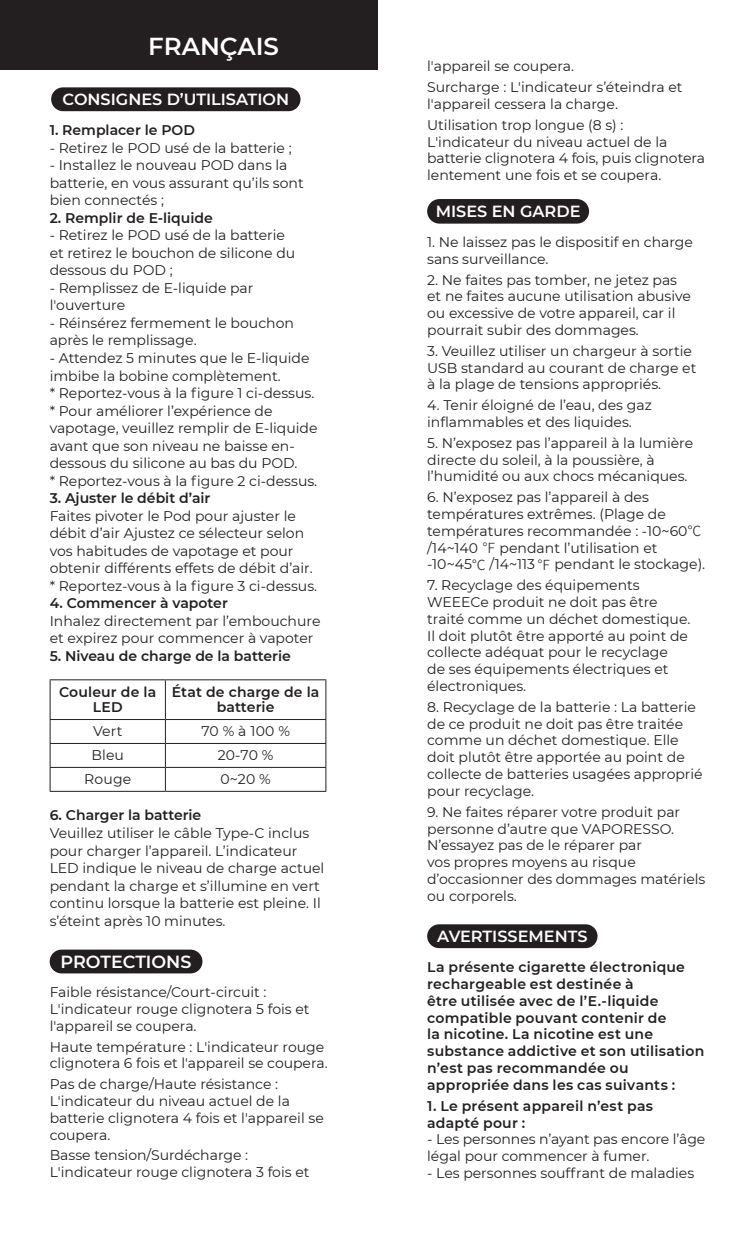
<style>
.page{position:relative;width:755px;height:1241px;background:#fff}
.page>*{position:absolute;margin:0;border:0;box-sizing:border-box;transform-origin:0 0}
.t1{font:600 24.5px "Montserrat";color:#fff}
.t2{font:600 17.5px "Montserrat";color:#fff}
.t3{font:600 16.1px "Montserrat";color:#fff}
.t4{font:14px/16.8px "Montserrat";color:#231f20}
.t5{font:600 14px/16.8px "Montserrat";letter-spacing:.015em;color:#231f20;text-align:center}
.s1{font-family:"Source Han Sans CN";font-weight:300}
</style>
<div class="page">
<div style="left:0;top:0;width:377px;height:69px;background:#231f20"></div>
<div style="left:51px;top:87px;width:249px;height:24px;background:#231f20;border-radius:12px"></div>
<hr style="left:50px;top:679px;width:115px;height:1px;background:#231f20">
<hr style="left:49px;top:680px;width:2px;height:39px;background:#231f20">
<hr style="left:165px;top:679px;width:161px;height:1px;background:#231f20">
<hr style="left:165px;top:680px;width:1px;height:39px;background:#231f20">
<hr style="left:325px;top:680px;width:1px;height:39px;background:#231f20">
<hr style="left:50px;top:718px;width:115px;height:2px;background:#231f20">
<hr style="left:49px;top:719px;width:2px;height:24px;background:#231f20">
<hr style="left:165px;top:718px;width:161px;height:2px;background:#231f20">
<hr style="left:50px;top:742px;width:115px;height:2px;background:#231f20">
<hr style="left:49px;top:743px;width:2px;height:23px;background:#231f20">
<hr style="left:165px;top:742px;width:161px;height:2px;background:#231f20">
<hr style="left:50px;top:766px;width:115px;height:1px;background:#231f20">
<hr style="left:49px;top:767px;width:2px;height:23px;background:#231f20">
<hr style="left:165px;top:766px;width:161px;height:1px;background:#231f20">
<svg style="left:165px;top:719px;width:1px;height:71px"></svg>
<svg style="left:325px;top:720px;width:1px;height:70px"></svg>
<hr style="left:50px;top:790px;width:115px;height:1px;background:#231f20">
<hr style="left:165px;top:790px;width:161px;height:1px;background:#231f20">
<div style="left:50px;top:949px;width:152px;height:24px;background:#231f20;border-radius:12px"></div>
<div style="left:427px;top:199px;width:161px;height:24px;background:#231f20;border-radius:12px"></div>
<div style="left:427px;top:924px;width:170px;height:24px;background:#231f20;border-radius:12px"></div>
<p class="t1" style="left:148px;top:29px;width:132px">FRANÇAIS</p>
<p class="t3" style="left:62px;top:88px;width:228px">CONSIGNES D’UTILISATION</p>
<p class="t5" style="left:50px;top:121px;width:147px">1. Remplacer le POD</p>
<p class="t4" style="left:50px;top:139px;width:243px">- Retirez le POD usé de la batterie ;</p>
<p class="t4" style="left:50px;top:156px;width:255px">- Installez le nouveau POD dans la batterie, en vous assurant qu’ils sont bien connectés ;</p>
<p class="t5" style="left:50px;top:209px;width:164px">2. Remplir de E-liquide</p>
<p class="t4" style="left:50px;top:226px;width:247px">- Retirez le POD usé de la batterie et retirez le bouchon de silicone du dessous du POD ;</p>
<p class="t4" style="left:50px;top:279px;width:205px">- Remplissez de E-liquide par l'ouverture</p>
<p class="t4" style="left:50px;top:314px;width:245px">- Réinsérez fermement le bouchon après le remplissage.</p>
<p class="t4" style="left:50px;top:349px;width:261px">- Attendez 5 minutes que le E-liquide imbibe la bobine complètement.</p>
<p class="t4" style="left:50px;top:384px;width:266px">* Reportez-vous à la figure 1 ci-dessus.</p>
<p class="t4" style="left:50px;top:401px;width:269px">* Pour améliorer l’expérience de vapotage, veuillez remplir de E-liquide avant que son niveau ne baisse en&shy;dessous du silicone au bas du POD.</p>
<p class="t4" style="left:50px;top:471px;width:269px">* Reportez-vous à la figure 2 ci-dessus.</p>
<p class="t5" style="left:50px;top:489px;width:162px">3. Ajuster le débit d’air</p>
<p class="t4" style="left:50px;top:506px;width:264px">Faites pivoter le Pod pour ajuster le débit d’air Ajustez ce sélecteur selon vos habitudes de vapotage et pour obtenir différents effets de débit d’air.</p>
<p class="t4" style="left:50px;top:576px;width:269px">* Reportez-vous à la figure 3 ci-dessus.</p>
<p class="t5" style="left:50px;top:594px;width:180px">4. Commencer à vapoter</p>
<p class="t4" style="left:50px;top:611px;width:272px">Inhalez directement par l’embouchure et expirez pour commencer à vapoter</p>
<p class="t5" style="left:50px;top:646px;width:242px">5. Niveau de charge de la batterie</p>
<p class="t5" style="left:59px;top:683px;width:98px;line-height:15.8px">Couleur de la<br>LED</p>
<p class="t5" style="left:172px;top:683px;width:149px;line-height:15.8px">État de charge de la batterie</p>
<p class="t4" style="left:93px;top:722px;width:31px">Vert</p>
<p class="t4" style="left:201px;top:722px;width:90px">70 % à 100 %</p>
<p class="t4" style="left:91px;top:746px;width:34px">Bleu</p>
<p class="t4" style="left:217px;top:746px;width:57px">20-70 %</p>
<p class="t4" style="left:84px;top:770px;width:48px">Rouge</p>
<p class="t4" style="left:220px;top:770px;width:52px">0~20 %</p>
<p class="t5" style="left:50px;top:806px;width:153px">6. Charger la batterie</p>
<p class="t4" style="left:50px;top:823px;width:276px">Veuillez utiliser le câble Type-C inclus pour charger l’appareil. L’indicateur LED indique le niveau de charge actuel pendant la charge et s’illumine en vert continu lorsque la batterie est pleine. Il s’éteint après 10 minutes.</p>
<p class="t2" style="left:61px;top:948px;width:132px">PROTECTIONS</p>
<p class="t4" style="left:50px;top:983px;width:261px">Faible résistance/Court-circuit :<br>L'indicateur rouge clignotera 5 fois et l'appareil se coupera.</p>
<p class="t4" style="left:50px;top:1037px;width:279px">Haute température : L'indicateur rouge clignotera 6 fois et l'appareil se coupera.</p>
<p class="t4" style="left:50px;top:1075px;width:275px">Pas de charge/Haute résistance :<br>L'indicateur du niveau actuel de la batterie clignotera 4 fois et l'appareil se coupera.</p>
<p class="t4" style="left:50px;top:1146px;width:261px">Basse tension/Surdécharge :<br>L'indicateur rouge clignotera 3 fois et</p>
<p class="t4" style="left:427px;top:58px;width:148px">l'appareil se coupera.</p>
<p class="t4" style="left:427px;top:78px;width:257px">Surcharge : L'indicateur s’éteindra et l'appareil cessera la charge.</p>
<p class="t4" style="left:427px;top:116px;width:279px">Utilisation trop longue (8 s) :<br>L'indicateur du niveau actuel de la batterie clignotera 4 fois, puis clignotera lentement une fois et se coupera.</p>
<p class="t3" style="left:435px;top:200px;width:146px">MISES EN GARDE</p>
<p class="t4" style="left:427px;top:233px;width:267px">1. Ne laissez pas le dispositif en charge sans surveillance.</p>
<p class="t4" style="left:427px;top:271px;width:265px">2. Ne faites pas tomber, ne jetez pas et ne faites aucune utilisation abusive ou excessive de votre appareil, car il pourrait subir des dommages.</p>
<p class="t4" style="left:427px;top:342px;width:270px">3. Veuillez utiliser un chargeur à sortie<br>USB standard au courant de charge et à la plage de tensions appropriés.</p>
<p class="t4" style="left:427px;top:396px;width:226px">4. Tenir éloigné de l’eau, des gaz inflammables et des liquides.</p>
<p class="t4" style="left:427px;top:434px;width:267px">5. N’exposez pas l’appareil à la lumière directe du soleil, à la poussière, à l’humidité ou aux chocs mécaniques.</p>
<p class="t4" style="left:427px;top:488px;width:279px">6. N’exposez pas l’appareil à des températures extrêmes. (Plage de températures recommandée : -10~60<span class="s1">℃ </span>/14~140 <span class="s1">℉</span> pendant l’utilisation et -10~45<span class="s1">℃</span> /14~113<span class="s1">℉</span> pendant le stockage).</p>
<p class="t4" style="left:427px;top:576px;width:264px">7. Recyclage des équipements<br>WEEECe produit ne doit pas être traité comme un déchet domestique.<br>Il doit plutôt être apporté au point de collecte adéquat pour le recyclage<br>de ses équipements électriques et électroniques.</p>
<p class="t4" style="left:427px;top:698px;width:277px">8. Recyclage de la batterie : La batterie de ce produit ne doit pas être traitée comme un déchet domestique. Elle doit plutôt être apportée au point de collecte de batteries usagées approprié pour recyclage.</p>
<p class="t4" style="left:427px;top:802px;width:279px">9. Ne faites réparer votre produit par personne d’autre que VAPORESSO.<br>N’essayez pas de le réparer par<br>vos propres moyens au risque d’occasionner des dommages matériels ou corporels.</p>
<p class="t3" style="left:437px;top:924px;width:152px">AVERTISSEMENTS</p>
<p class="t5" style="left:427px;top:958px;width:279px;text-align:left">La présente cigarette électronique rechargeable est destinée à<br>être utilisée avec de l’E.-liquide compatible pouvant contenir de<br>la nicotine. La nicotine est une substance addictive et son utilisation n’est pas recommandée ou appropriée dans les cas suivants :</p>
<p class="t5" style="left:427px;top:1096px;width:227px;text-align:left">1. Le présent appareil n’est pas adapté pour :</p>
<p class="t4" style="left:427px;top:1130px;width:279px">- Les personnes n’ayant pas encore l’âge légal pour commencer à fumer.</p>
<p class="t4" style="left:427px;top:1163px;width:268px">- Les personnes souffrant de maladies</p>
</div>
